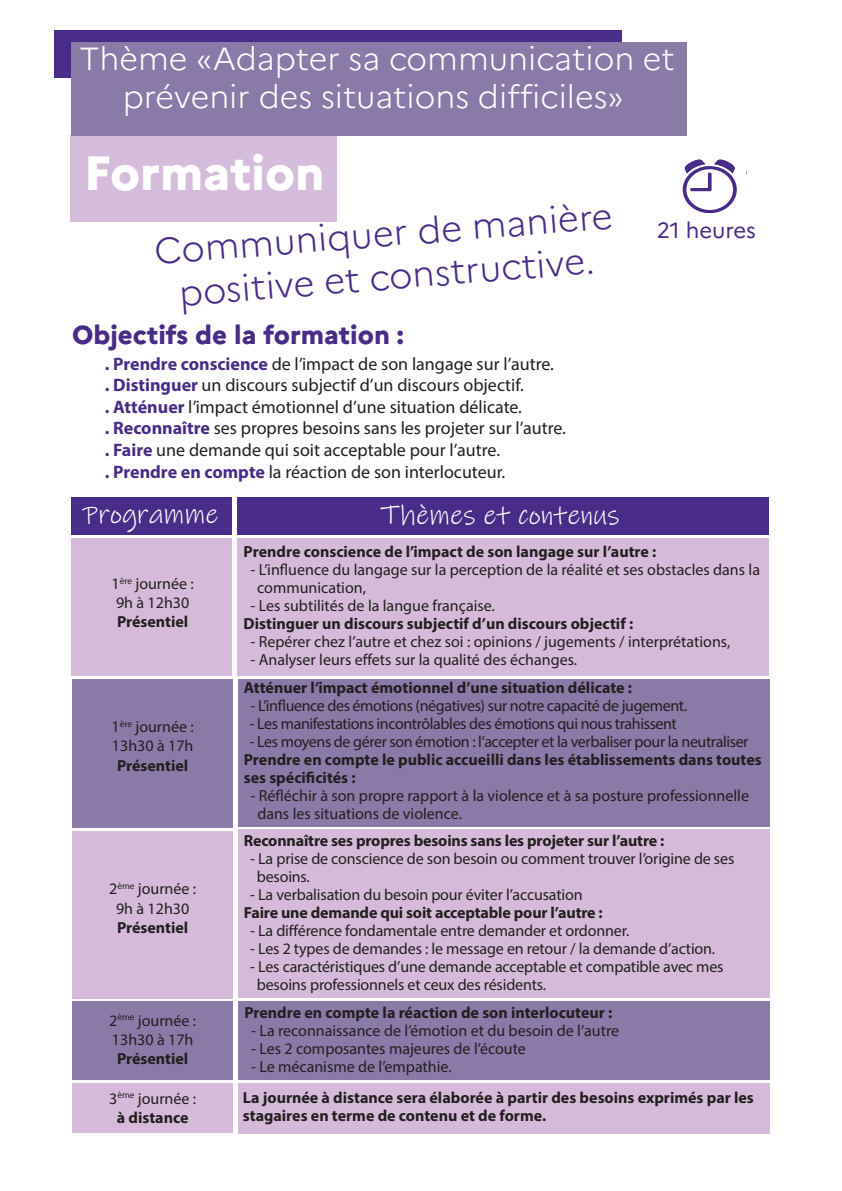
<style>
.page{position:relative;width:842px;height:1191px;background:#fff}
.page>*{position:absolute;margin:0;border:0;box-sizing:border-box;transform-origin:0 0}
.t1{font:800 48px "Marianne";color:#fff}
.t2{font:300 36px/43.2px "Marianne";color:#492c87;text-align:center}
.t3{font:300 32px/38.4px "Marianne";color:#fff;text-align:center}
.t4{font:28px "Ink Free";color:#fff}
.t5{font:800 26px "Marianne";color:#492c87}
.t6{font:22px "Marianne";letter-spacing:-.005em;color:#492c87}
.t7{font:18px/21.6px "Myriad Pro";color:#231f20}
.t8{font:16px/19.2px "Myriad Pro";letter-spacing:-.01em;color:#231f20}
.t9{font:700 16px/18px "Myriad Pro";color:#231f20}
.s1{font-weight:700;color:#492c87}
.s2{font-weight:700}
</style>
<div class="page">
<div style="left:54px;top:31px;width:567px;height:47px;background:#492c87"></div>
<div style="left:71px;top:136px;width:266px;height:86px;background:#d5bcda"></div>
<div style="left:71px;top:42px;width:615px;height:93px;background:#897aa7"></div>
<svg style="left:683px;top:159px;width:54px;height:53px"></svg>
<div style="left:237px;top:497px;width:532px;height:38px;background:#492c87"></div>
<div style="left:71px;top:497px;width:161px;height:38px;background:#492c87"></div>
<div style="left:71px;top:538px;width:161px;height:138px;background:#d5bbd9"></div>
<div style="left:237px;top:538px;width:532px;height:138px;background:#d5bbd9"></div>
<div style="left:72px;top:679px;width:160px;height:148px;background:#897aa7"></div>
<div style="left:238px;top:679px;width:532px;height:147px;background:#897aa7"></div>
<div style="left:72px;top:831px;width:160px;height:167px;background:#d5bbd9"></div>
<div style="left:238px;top:829px;width:532px;height:169px;background:#d5bbd9"></div>
<div style="left:72px;top:1001px;width:160px;height:78px;background:#897aa7"></div>
<div style="left:238px;top:1001px;width:532px;height:78px;background:#897aa7"></div>
<div style="left:72px;top:1083px;width:160px;height:49px;background:#d5bbd9"></div>
<div style="left:238px;top:1083px;width:532px;height:50px;background:#d5bbd9"></div>
<h3 class="t3" style="left:80px;top:39px;width:597px">Thème «Adapter sa communication et prévenir des situations difficiles»</h3>
<h1 class="t1" style="left:84px;top:143px;width:242px">Formation</h1>
<h2 class="t2" style="left:153px;top:232px;width:461px;rotate:-5deg">Communiquer de manière positive et constructive.</h2>
<h3 class="t5" style="left:72px;top:319px;width:333px">Objectifs de la formation :</h3>
<p class="t7" style="left:105px;top:352px;width:463px"><span class="s1">. Prendre conscience</span> de l’impact de son langage sur l’autre.<br><span class="s1">. Distinguer</span> un discours subjectif d’un discours objectif.<br><span class="s1">. Atténuer</span> l’impact émotionnel d’une situation délicate.<br><span class="s1">. Reconnaître</span> ses propres besoins sans les projeter sur l’autre. <span class="s1">. Faire</span> une demande qui soit acceptable pour l’autre.<br><span class="s1">. Prendre en compte</span> la réaction de son interlocuteur.</p>
<h3 class="t4" style="left:83px;top:496px;width:137px">Programme</h3>
<h3 class="t4" style="left:381px;top:496px;width:241px">Thèmes et contenus</h3>
<h3 class="t6" style="left:657px;top:217px;width:101px">21 heures</h3>
<p class="t8" style="left:112px;top:574px;width:84px">1<sup>ère</sup> journée :<br>9h à 12h30</p>
<p class="t9" style="left:117px;top:612px;width:73px">Présentiel</p>
<p class="t8" style="left:112px;top:717px;width:84px">1<sup>ère</sup> journée :<br>13h30 à 17h</p>
<p class="t9" style="left:117px;top:755px;width:73px">Présentiel</p>
<p class="t8" style="left:109px;top:879px;width:89px;text-align:center">2<sup>ème</sup> journée :<br>9h à 12h30</p>
<p class="t9" style="left:117px;top:918px;width:73px">Présentiel</p>
<p class="t8" style="left:109px;top:1010px;width:89px">2<sup>ème</sup> journée :<br>13h30 à 17h</p>
<p class="t9" style="left:117px;top:1049px;width:73px">Présentiel</p>
<p class="t9" style="left:244px;top:542px;width:414px">Prendre conscience de l’impact de son langage sur l’autre :</p>
<p class="t8" style="left:257px;top:560px;width:504px;line-height:18px;text-indent:-7px">- L’influence du langage sur la perception de la réalité et ses obstacles dans la communication,</p>
<p class="t8" style="left:250px;top:595px;width:246px">- Les subtilités de la langue française.</p>
<p class="t9" style="left:244px;top:614px;width:391px">Distinguer un discours subjectif d’un discours objectif :</p>
<p class="t8" style="left:250px;top:631px;width:481px">- Repérer chez l’autre et chez soi : opinions / jugements / interprétations,</p>
<p class="t8" style="left:250px;top:649px;width:328px">- Analyser leurs effets sur la qualité des échanges.</p>
<p class="t9" style="left:244px;top:678px;width:390px">Atténuer l’impact émotionnel d’une situation délicate :</p>
<p class="t8" style="left:251px;top:696px;width:438px">- L’influence des émotions (négatives) sur notre capacité de jugement.</p>
<p class="t8" style="left:250px;top:714px;width:429px">- Les manifestations incontrôlables des émotions qui nous trahissent</p>
<p class="t8" style="left:250px;top:732px;width:500px">- Les moyens de gérer son émotion : l’accepter et la verbaliser pour la neutraliser</p>
<p class="t9" style="left:244px;top:750px;width:519px">Prendre en compte le public accueilli dans les établissements dans toutes ses spécificités :</p>
<p class="t8" style="left:257px;top:786px;width:493px;line-height:18px;text-indent:-7px">- Réfléchir à son propre rapport à la violence et à sa posture professionnelle dans les situations de violence.</p>
<p class="t9" style="left:244px;top:831px;width:422px">Reconnaître ses propres besoins sans les projeter sur l’autre :</p>
<p class="t8" style="left:257px;top:849px;width:479px;line-height:18px;text-indent:-6px">- La prise de conscience de son besoin ou comment trouver l’origine de ses besoins.</p>
<p class="t8" style="left:250px;top:885px;width:334px">- La verbalisation du besoin pour éviter l’accusation</p>
<p class="t9" style="left:244px;top:903px;width:360px">Faire une demande qui soit acceptable pour l’autre :</p>
<p class="t8" style="left:250px;top:921px;width:380px">- La différence fondamentale entre demander et ordonner.</p>
<p class="t8" style="left:250px;top:939px;width:466px">- Les 2 types de demandes : le message en retour / la demande d’action.</p>
<p class="t8" style="left:257px;top:957px;width:468px;line-height:18px;text-indent:-6px">- Les caractéristiques d’une demande acceptable et compatible avec mes besoins professionnels et ceux des résidents.</p>
<p class="t9" style="left:244px;top:1003px;width:369px">Prendre en compte la réaction de son interlocuteur :</p>
<p class="t8" style="left:251px;top:1021px;width:369px">- La reconnaissance de l’émotion et du besoin de l’autre</p>
<p class="t8" style="left:251px;top:1039px;width:276px">- Les 2 composantes majeures de l’écoute</p>
<p class="t8" style="left:251px;top:1057px;width:202px">- Le mécanisme de l’empathie.</p>
<p class="t8" style="left:109px;top:1088px;width:89px;text-align:center">3<sup>ème</sup> journée : <span class="s2">à distance</span></p>
<p class="t9" style="left:243px;top:1088px;width:512px">La journée à distance sera élaborée à partir des besoins exprimés par les stagaires en terme de contenu et de forme.</p>
</div>
